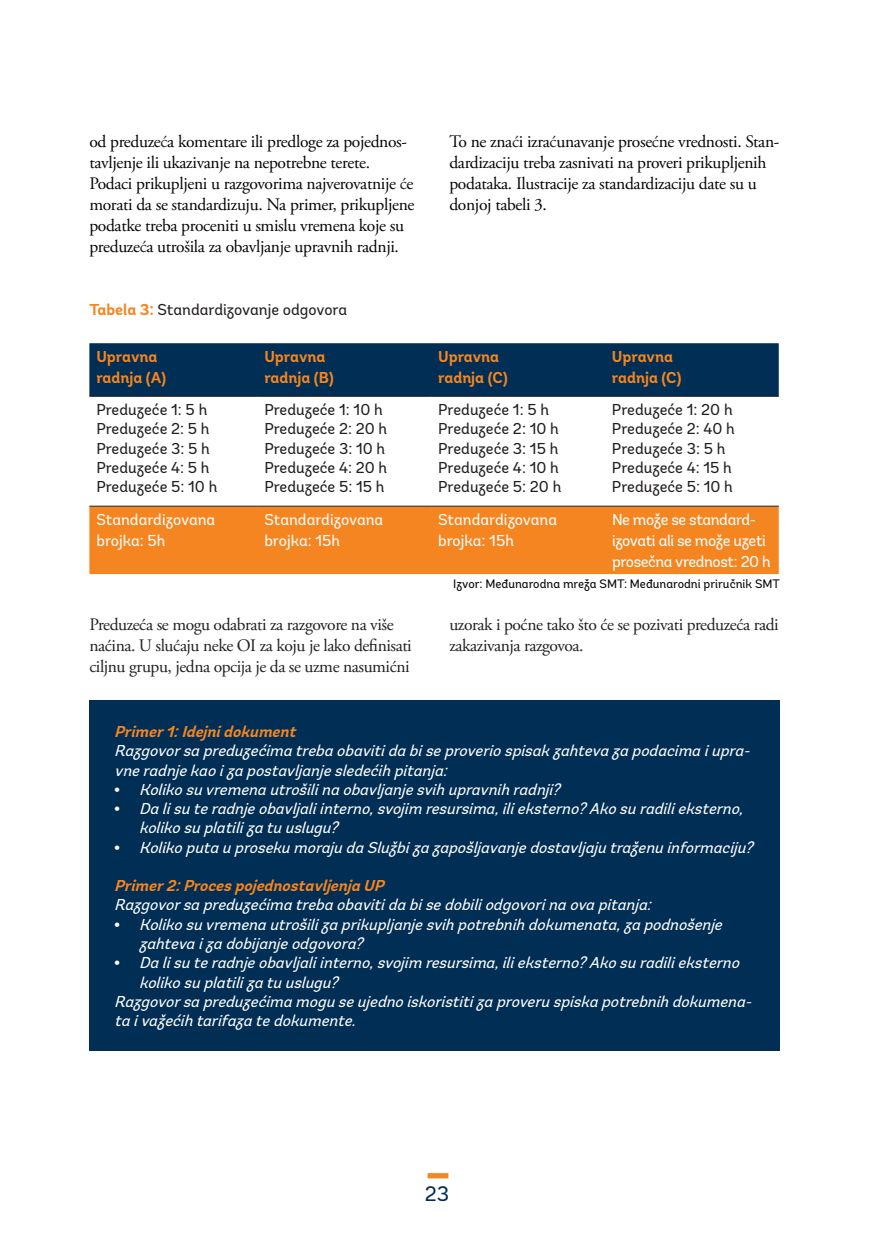
<style>
.page{position:relative;width:874px;height:1241px;background:#fff}
.page>*{position:absolute;margin:0;border:0;box-sizing:border-box;transform-origin:0 0}
.t1{font:21px "Andes";color:#002e54}
.t2{font:17.5px/21px "Adobe Garamond Pro";letter-spacing:-.02em;color:#040503}
.t3{font:17.5px/21px "Adobe Garamond Pro";letter-spacing:-.025em;color:#231f20}
.t4{font:italic 15.75px/19.2px "Andes";color:#fff}
.t5{font:15.75px/19.2px "Andes";color:#231f20}
.t6{font:15.75px/21px "Andes";letter-spacing:-.015em;color:#fff}
.t7{font:700 15.75px/21px "Andes";color:#f58520}
.t8{font:italic 700 15.75px "Andes";color:#f58520}
.t9{font:12.25px "Andes";color:#040503}
.s1{color:#231f20}
.s2{font-weight:700;color:#f58520}
.s3{font-family:"Adobe Garamond Pro";font-style:normal}
</style>
<div class="page">
<svg style="left:427px;top:1173px;width:21px;height:5px"></svg>
<div style="left:89px;top:343px;width:689px;height:53px;background:#002e54"></div>
<div style="left:89px;top:506px;width:689px;height:68px;background:#f58520"></div>
<hr style="left:89px;top:396px;width:168px;height:1px;background:#231f20">
<hr style="left:257px;top:396px;width:174px;height:1px;background:#231f20">
<hr style="left:431px;top:396px;width:173px;height:1px;background:#231f20">
<hr style="left:604px;top:396px;width:174px;height:1px;background:#231f20">
<hr style="left:89px;top:505px;width:168px;height:1px;background:#231f20">
<hr style="left:257px;top:505px;width:174px;height:1px;background:#231f20">
<hr style="left:431px;top:505px;width:173px;height:1px;background:#231f20">
<hr style="left:604px;top:505px;width:174px;height:1px;background:#231f20">
<div style="left:89px;top:700px;width:690px;height:350px;background:#002e54"></div>
<p class="t2" style="left:89px;top:132px;width:326px">od preduze<span class="s1">ć</span>a komentare ili predloge za pojednos&shy;tavljenje ili ukazivanje na nepotrebne terete.<br>Podaci prikupljeni u razgovorima najverovatnije <span class="s1">ć</span>e morati da se standardizuju. Na primer, prikupljene podatke treba proceniti u smislu vremena koje su preduze<span class="s1">ć</span>a utrošila za obavljanje upravnih radnji.</p>
<p class="t2" style="left:449px;top:132px;width:331px">To ne zna<span class="s1">ć</span>i izra<span class="s1">ć</span>unavanje prose<span class="s1">ć</span>ne vrednosti. Stan&shy;dardizaciju treba zasnivati na proveri prikupljenih podataka. Ilustracije za standardizaciju date su u donjoj tabeli 3.</p>
<p class="t5" style="left:89px;top:300px;width:259px"><span class="s2">Tabela 3:</span> Standardizovanje odgovora</p>
<p class="t7" style="left:96px;top:346px;width:71px">Upravna radnja (A)</p>
<p class="t7" style="left:264px;top:346px;width:71px">Upravna radnja (B)</p>
<p class="t7" style="left:438px;top:346px;width:71px">Upravna radnja (C)</p>
<p class="t7" style="left:611px;top:346px;width:71px">Upravna radnja (C)</p>
<p class="t5" style="left:96px;top:400px;width:122px">Preduzeće 1: 5 h<br>Preduzeće 2: 5 h<br>Preduzeće 3: 5 h<br>Preduzeće 4: 5 h<br>Preduzeće 5: 10 h</p>
<p class="t5" style="left:264px;top:400px;width:124px">Preduzeće 1: 10 h<br>Preduzeće 2: 20 h<br>Preduzeće 3: 10 h<br>Preduzeće 4: 20 h<br>Preduzeće 5: 15 h</p>
<p class="t5" style="left:438px;top:400px;width:124px">Preduzeće 1: 5 h<br>Preduzeće 2: 10 h<br>Preduzeće 3: 15 h<br>Preduzeće 4: 10 h<br>Preduzeće 5: 20 h</p>
<p class="t5" style="left:611px;top:400px;width:124px">Preduzeće 1: 20 h<br>Preduzeće 2: 40 h<br>Preduzeće 3: 5 h<br>Preduzeće 4: 15 h<br>Preduzeće 5: 10 h</p>
<p class="t6" style="left:96px;top:509px;width:120px">Standardizovana brojka: 5h</p>
<p class="t6" style="left:264px;top:509px;width:120px">Standardizovana brojka: 15h</p>
<p class="t6" style="left:438px;top:509px;width:120px">Standardizovana brojka: 15h</p>
<p class="t6" style="left:611px;top:509px;width:160px">Ne može se standard&shy;izovati ali se može uzeti prosečna vrednost: 20 h</p>
<p class="t9" style="left:453px;top:576px;width:328px">Izvor: Međunarodna mreža SMT: Međunarodni priručnik SMT</p>
<p class="t3" style="left:89px;top:615px;width:324px">Preduzeća se mogu odabrati za razgovore na više naćina. U slućaju neke OI za koju je lako definisati ciljnu grupu, jedna opcija je da se uzme nasumićni</p>
<p class="t3" style="left:449px;top:615px;width:331px">uzorak i poćne tako što će se pozivati preduzeća radi zakazivanja razgovoa.</p>
<p class="t8" style="left:114px;top:721px;width:188px">Primer1:Idejnidokument</p>
<p class="t4" style="left:114px;top:741px;width:641px">Razgovorsapreduzećimatrebaobavitidabiseproveriospisakzahtevazapodacimaiupra&shy;vneradnjekaoizapostavljanjesledećihpitanja:</p>
<p class="t4" style="left:114px;top:779px;width:452px"><span class="s3">•</span> Kolikosuvremenautrošilinaobavljanjesvihupravnihradnji?</p>
<p class="t4" style="left:139px;top:799px;width:610px;text-indent:-25px"><span class="s3">•</span> Dalisuteradnjeobavljaliinterno,svojim resursima,ilieksterno?Akosuradilieksterno, kolikosuplatilizatuuslugu?</p>
<p class="t4" style="left:114px;top:837px;width:644px"><span class="s3">•</span> KolikoputauprosekumorajudaSlužbizazapošljavanjedostavljajutraženuinformaciju?</p>
<p class="t8" style="left:114px;top:875px;width:276px">Primer2:ProcespojednostavljenjaUP</p>
<p class="t4" style="left:114px;top:895px;width:543px">Razgovorsapreduzećimatrebaobavitidabisedobiliodgovorinaovapitanja:</p>
<p class="t4" style="left:139px;top:914px;width:589px;text-indent:-25px"><span class="s3">•</span> Kolikosuvremenautrošilizaprikupljanjesvihpotrebnihdokumenata,zapodnošenje zahtevaizadobijanjeodgovora?</p>
<p class="t4" style="left:114px;top:953px;width:631px"><span class="s3">•</span> Dalisuteradnjeobavljaliinterno,svojim resursima,ilieksterno?Akosuradilieksterno</p>
<p class="t4" style="left:139px;top:972px;width:205px">kolikosuplatilizatuuslugu?</p>
<p class="t4" style="left:114px;top:991px;width:643px">Razgovorsapreduzećimamoguseujednoiskoristitizaproveruspiskapotrebnihdokumena-</p>
<p class="t4" style="left:114px;top:1010px;width:248px">taivažećihtarifazatedokumente.</p>
<h1 class="t1" style="left:424px;top:1180px;width:26px">23</h1>
</div>
